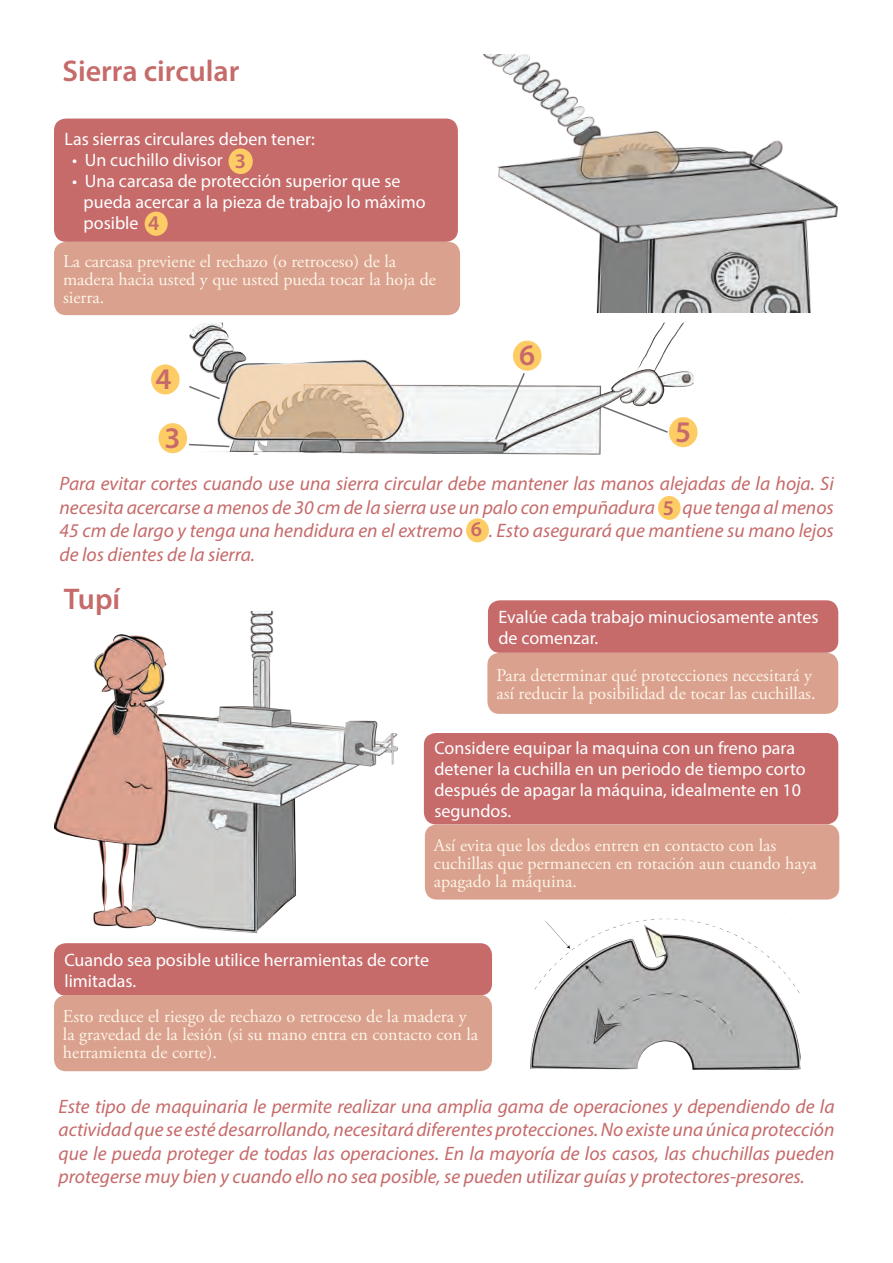
<style>
.page{position:relative;width:893px;height:1263px;background:#fff}
.page>*{position:absolute;margin:0;border:0;box-sizing:border-box;transform-origin:0 0}
.t1{font:600 30px "Myriad Pro";color:#c66a6a}
.t2{font:600 21px "Myriad Pro";color:#c66a6a}
.t3{font:italic 19.5px/23.4px "Myriad Pro";color:#c66a6a;text-align:justify}
.t4{font:18px/18px "Adobe Garamond Pro";color:#fef5e6}
.t5{font:18px/21px "Myriad Pro";color:#fff}
.s1{font-weight:600;font-size:21px;color:#c66a6a}
.s2{font-weight:600;font-style:normal;font-size:21px}
</style>
<div class="page">
<div style="left:488px;top:600px;width:350px;height:53px;background:#c66a6a;border-radius:12px"></div>
<div style="left:487px;top:653px;width:351px;height:61px;background:#daa18f;border-radius:12px"></div>
<div style="left:54px;top:943px;width:438px;height:53px;background:#c66a6a;border-radius:12px"></div>
<div style="left:54px;top:995px;width:438px;height:76px;background:#daa18f;border-radius:12px"></div>
<div style="left:424px;top:733px;width:414px;height:91px;background:#c66a6a;border-radius:12px"></div>
<div style="left:425px;top:824px;width:414px;height:75px;background:#daa18f;border-radius:12px"></div>
<img style="left:189px;top:323px;width:505px;height:132px">
<img style="left:483px;top:54px;width:355px;height:258px">
<img style="left:531px;top:918px;width:269px;height:152px">
<img style="left:54px;top:612px;width:344px;height:320px">
<div style="left:151px;top:364px;width:29px;height:30px;background:#fecc65;border-radius:50%"></div>
<div style="left:669px;top:417px;width:29px;height:30px;background:#fecc65;border-radius:50%"></div>
<div style="left:513px;top:341px;width:28px;height:30px;background:#fecc65;border-radius:50%"></div>
<div style="left:466px;top:518px;width:23px;height:24px;background:#fecc65;border-radius:50%"></div>
<div style="left:658px;top:496px;width:23px;height:24px;background:#fecc65;border-radius:50%"></div>
<div style="left:159px;top:423px;width:28px;height:30px;background:#fecc65;border-radius:50%"></div>
<div style="left:54px;top:242px;width:406px;height:73px;background:#daa18f;border-radius:12px"></div>
<div style="left:54px;top:119px;width:404px;height:123px;background:#c66a6a;border-radius:12px"></div>
<div style="left:145px;top:212px;width:23px;height:24px;background:#fecc65;border-radius:50%"></div>
<div style="left:228px;top:148px;width:25px;height:26px;background:#fecc65;border-radius:50%"></div>
<svg style="left:189px;top:443px;width:42px;height:5px"></svg>
<svg style="left:189px;top:385px;width:33px;height:15px"></svg>
<svg style="left:494px;top:371px;width:32px;height:70px"></svg>
<svg style="left:598px;top:404px;width:71px;height:30px"></svg>
<h1 class="t1" style="left:63px;top:52px;width:178px">Sierra circular</h1>
<p class="t5" style="left:64px;top:128px;width:252px">Las sierras circulares deben tener:</p>
<p class="t5" style="left:72px;top:149px;width:152px">• Un cuchillo divisor</p>
<p class="t5" style="left:84px;top:170px;width:343px;text-indent:-11px">• Una carcasa de protección superior que se pueda acercar a la pieza de trabajo lo máximo posible <span class="s1">4</span></p>
<p class="t2" style="left:235px;top:147px;width:13px">3</p>
<p class="t4" style="left:63px;top:253px;width:374px">La carcasa previene el rechazo (o retroceso) de la madera hacia usted y que usted pueda tocar la hoja de sierra.</p>
<h1 class="t1" style="left:156px;top:360px;width:18px">4</h1>
<h1 class="t1" style="left:165px;top:419px;width:18px">3</h1>
<h1 class="t1" style="left:519px;top:336px;width:18px">6</h1>
<h1 class="t1" style="left:675px;top:413px;width:18px">5</h1>
<p class="t3" style="left:60px;top:472px;width:776px">Para evitar cortes cuando use una sierra circular debe mantener las manos alejadas de la hoja. Si necesita acercarse a menos de 30 cm de la sierra use un palo con empuñadura <span class="s2">5</span> que tenga al menos 45 cm de largo y tenga una hendidura en el extremo <span class="s2">6</span> . Esto asegurará que mantiene su mano lejos de los dientes de la sierra.</p>
<h1 class="t1" style="left:64px;top:580px;width:58px">Tupí</h1>
<p class="t5" style="left:498px;top:606px;width:322px">Evalúe cada trabajo minuciosamente antes de comenzar.</p>
<p class="t4" style="left:496px;top:667px;width:321px">Para determinar qué protecciones necesitará y así reducir la posibilidad de tocar las cuchillas.</p>
<p class="t5" style="left:434px;top:737px;width:373px">Considere equipar la maquina con un freno para detener la cuchilla en un periodo de tiempo corto después de apagar la máquina, idealmente en 10 segundos.</p>
<p class="t4" style="left:434px;top:836px;width:385px">Así evita que los dedos entren en contacto con las cuchillas que permanecen en rotación aun cuando haya apagado la máquina.</p>
<p class="t5" style="left:64px;top:949px;width:366px">Cuando sea posible utilice herramientas de corte limitadas.</p>
<p class="t4" style="left:63px;top:1008px;width:417px">Esto reduce el riesgo de rechazo o retroceso de la madera y la gravedad de la lesión (si su mano entra en contacto con la herramienta de corte).</p>
<p class="t3" style="left:59px;top:1094px;width:777px">Este tipo de maquinaria le permite realizar una amplia gama de operaciones y dependiendo de la actividad que se esté desarrollando, necesitará diferentes protecciones. No existe una única protección que le pueda proteger de todas las operaciones. En la mayoría de los casos, las chuchillas pueden protegerse muy bien y cuando ello no sea posible, se pueden utilizar guías y protectores-presores.</p>
</div>
